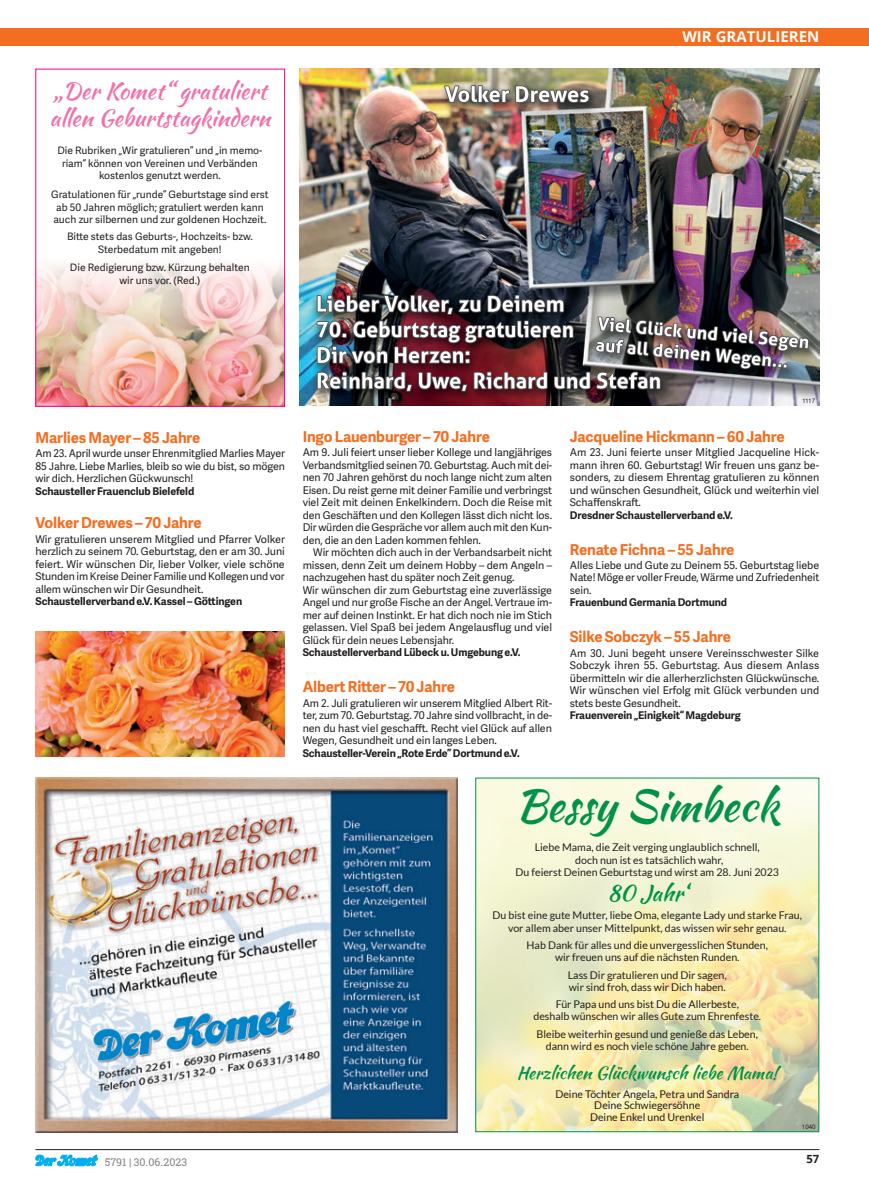
<style>
.page{position:relative;width:869px;height:1188px;background:#fff}
.page>*{position:absolute;margin:0;border:0;box-sizing:border-box;transform-origin:0 0}
.t1{font:43.75px "Kaushan Script";color:#009247}
.t2{font:23.12px/27.5px "Kaushan Script";color:#f171ab}
.t3{font:22.5px "Kaushan Script";color:#009247}
.t4{font:17.5px "Kaushan Script";color:#009247}
.t5{font:700 15px "Adelle Sans";letter-spacing:-.01em;color:#f36e21}
.t6{font:700 15px "Open Sans";color:#fff}
.t7{font:700 11.25px "Open Sans";color:#231f20}
.t8{font:10.62px/12.5px "Adelle Sans";letter-spacing:-.01em;color:#231f20;text-align:justify}
.t9{font:10.62px/12.1px "Lato";color:#231f20;text-align:center}
.t10{font:700 10.62px "Adelle Sans";letter-spacing:-.01em;color:#231f20}
.t11{font:10.62px "Roboto Slab";color:#808285}
.t12{font:10.25px/12.9px "Adelle Sans";color:#231f20;text-align:center}
.t13{font:6.25px "Arial";color:#231f20}
</style>
<div class="page">
<svg style="left:35px;top:1154px;width:63px;height:11px"></svg>
<hr style="left:35px;top:1148px;width:784px;height:1px;background:#231f20">
<div style="left:0;top:28px;width:868px;height:18px;background:#f36e21"></div>
<img style="left:477px;top:779px;width:339px;height:350px">
<img style="left:35px;top:777px;width:422px;height:354px">
<img style="left:37px;top:262px;width:246px;height:142px">
<div style="left:35px;top:69px;width:250px;height:337px;border:1px solid #ed028c"></div>
<img style="left:35px;top:631px;width:250px;height:125px">
<img style="left:299px;top:69px;width:520px;height:336px">
<img style="left:326px;top:294px;width:193px;height:18px">
<img style="left:444px;top:85px;width:140px;height:18px">
<img style="left:597px;top:316px;width:48px;height:19px">
<h2 class="t2" style="left:49px;top:77px;width:222px">„Der Komet“ gratuliert allen Geburtstagkindern</h2>
<p class="t12" style="left:57px;top:144px;width:206px">Die Rubriken „Wir gratulieren“ und „in memo&shy;riam“ können von Vereinen und Verbänden kostenlos genutzt werden.</p>
<p class="t12" style="left:51px;top:188px;width:219px;text-align:left">Gratulationen für „runde“ Geburtstage sind erst ab 50 Jahren möglich; gratuliert werden kann auch zur silbernen und zur goldenen Hochzeit.</p>
<p class="t12" style="left:67px;top:230px;width:187px">Bitte stets das Geburts-, Hochzeits- bzw.<br>Sterbedatum mit angeben!</p>
<p class="t12" style="left:70px;top:261px;width:181px">Die Redigierung bzw. Kürzung behalten wir uns vor. (Red.)</p>
<h3 class="t6" style="left:682px;top:26px;width:138px">WIR GRATULIEREN</h3>
<h3 class="t5" style="left:35px;top:426px;width:166px">Marlies Mayer – 85 Jahre</h3>
<p class="t8" style="left:35px;top:446px;width:251px">Am 23. April wurde unser Ehrenmitglied Marlies Mayer 85 Jahre. Liebe Marlies, bleib so wie du bist, so mögen wir dich. Herzlichen Gückwunsch!</p>
<p class="t10" style="left:35px;top:483px;width:160px">Schausteller Frauenclub Bielefeld</p>
<h3 class="t5" style="left:35px;top:512px;width:168px">Volker Drewes – 70 Jahre</h3>
<p class="t8" style="left:35px;top:532px;width:251px">Wir gratulieren unserem Mitglied und Pfarrer Volker herzlich zu seinem 70. Geburtstag, den er am 30. Juni feiert. Wir wünschen Dir, lieber Volker, viele schöne Stunden im Kreise Deiner Familie und Kollegen und vor allem wünschen wir Dir Gesundheit.</p>
<p class="t10" style="left:35px;top:593px;width:208px">Schaustellerverband e.V. Kassel – Göttingen</p>
<h3 class="t5" style="left:302px;top:425px;width:189px">Ingo Lauenburger – 70 Jahre</h3>
<p class="t8" style="left:302px;top:445px;width:251px">Am 9. Juli feiert unser lieber Kollege und langjähriges Verbandsmitglied seinen 70. Geburtstag. Auch mit dei&shy;nen 70 Jahren gehörst du noch lange nicht zum alten Eisen. Du reist gerne mit deiner Familie und verbringst viel Zeit mit deinen Enkelkindern. Doch die Reise mit den Geschäften und den Kollegen lässt dich nicht los.<br>Dir würden die Gespräche vor allem auch mit den Kun&shy;den, die an den Laden kommen fehlen.</p>
<p class="t8" style="left:302px;top:545px;width:251px;text-align:left;text-indent:11px">Wir möchten dich auch in der Verbandsarbeit nicht missen, denn Zeit um deinem Hobby – dem Angeln – nachzugehen hast du später noch Zeit genug.<br>Wir wünschen dir zum Geburtstag eine zuverlässige Angel und nur große Fische an der Angel. Vertraue im&shy;mer auf deinen Instinkt. Er hat dich noch nie im Stich gelassen. Viel Spaß bei jedem Angelausflug und viel Glück für dein neues Lebensjahr.</p>
<p class="t10" style="left:302px;top:644px;width:219px">Schaustellerverband Lübeck u. Umgebung e.V.</p>
<h3 class="t5" style="left:302px;top:675px;width:154px">Albert Ritter – 70 Jahre</h3>
<p class="t8" style="left:302px;top:696px;width:251px">Am 2. Juli gratulieren wir unserem Mitglied Albert Rit&shy;ter, zum 70. Geburtstag. 70 Jahre sind vollbracht, in de&shy;nen du hast viel geschafft. Recht viel Glück auf allen Wegen, Gesundheit und ein langes Leben.</p>
<p class="t10" style="left:302px;top:744px;width:218px">Schausteller-Verein „Rote Erde” Dortmund e.V.</p>
<p class="t13" style="left:801px;top:396px;width:14px">1117</p>
<h3 class="t5" style="left:569px;top:425px;width:216px">Jacqueline Hickmann – 60 Jahre</h3>
<p class="t8" style="left:569px;top:445px;width:251px">Am 23. Juni feierte unser Mitglied Jacqueline Hick&shy;mann ihren 60. Geburtstag! Wir freuen uns ganz be&shy;sonders, zu diesem Ehrentag gratulieren zu können und wünschen Gesundheit, Glück und weiterhin viel Schaffenskraft.</p>
<p class="t10" style="left:569px;top:507px;width:164px">Dresdner Schaustellerverband e.V.</p>
<h3 class="t5" style="left:569px;top:538px;width:166px">Renate Fichna – 55 Jahre</h3>
<p class="t8" style="left:569px;top:558px;width:251px">Alles Liebe und Gute zu Deinem 55. Geburtstag liebe Nate! Möge er voller Freude, Wärme und Zufriedenheit sein.</p>
<p class="t10" style="left:569px;top:594px;width:159px">Frauenbund Germania Dortmund</p>
<h3 class="t5" style="left:569px;top:626px;width:163px">Silke Sobczyk – 55 Jahre</h3>
<p class="t8" style="left:569px;top:646px;width:251px">Am 30. Juni begeht unsere Vereinsschwester Silke Sobczyk ihren 55. Geburtstag. Aus diesem Anlass übermitteln wir die allerherzlichsten Glückwünsche.<br>Wir wünschen viel Erfolg mit Glück verbunden und stets beste Gesundheit.</p>
<p class="t10" style="left:569px;top:707px;width:172px">Frauenverein „Einigkeit“ Magdeburg</p>
<h1 class="t1" style="left:514px;top:773px;width:266px">Bessy Simbeck</h1>
<p class="t9" style="left:515px;top:841px;width:265px">Liebe Mama, die Zeit verging unglaublich schnell,<br>doch nun ist es tatsächlich wahr,<br>Du feierst Deinen Geburtstag und wirst am 28. Juni 2023</p>
<h3 class="t3" style="left:607px;top:876px;width:81px">80 Jahr‘</h3>
<p class="t9" style="left:492px;top:909px;width:311px">Du bist eine gute Mutter, liebe Oma, elegante Lady und starke Frau, vor allem aber unser Mittelpunkt, das wissen wir sehr genau.</p>
<p class="t9" style="left:526px;top:938px;width:243px">Hab Dank für alles und die unvergesslichen Stunden, wir freuen uns auf die nächsten Runden.</p>
<p class="t9" style="left:567px;top:968px;width:160px;text-align:left">Lass Dir gratulieren und Dir sagen, wir sind froh, dass wir Dich haben.</p>
<p class="t9" style="left:533px;top:997px;width:229px">Für Papa und uns bist Du die Allerbeste,<br>deshalb wünschen wir alles Gute zum Ehrenfeste.</p>
<p class="t9" style="left:536px;top:1027px;width:223px">Bleibe weiterhin gesund und genieße das Leben, dann wird es noch viele schöne Jahre geben.</p>
<h3 class="t4" style="left:516px;top:1059px;width:262px">Herzlichen Glückwunsch liebe Mama!</h3>
<p class="t9" style="left:555px;top:1087px;width:185px;line-height:11.6px">Deine Töchter Angela, Petra und Sandra<br>Deine Schwiegersöhne<br>Deine Enkel und Urenkel</p>
<p class="t13" style="left:801px;top:1121px;width:15px">1040</p>
<p class="t11" style="left:105px;top:1154px;width:84px">5791 | 30.06.2023</p>
<p class="t7" style="left:806px;top:1150px;width:14px">57</p>
</div>
